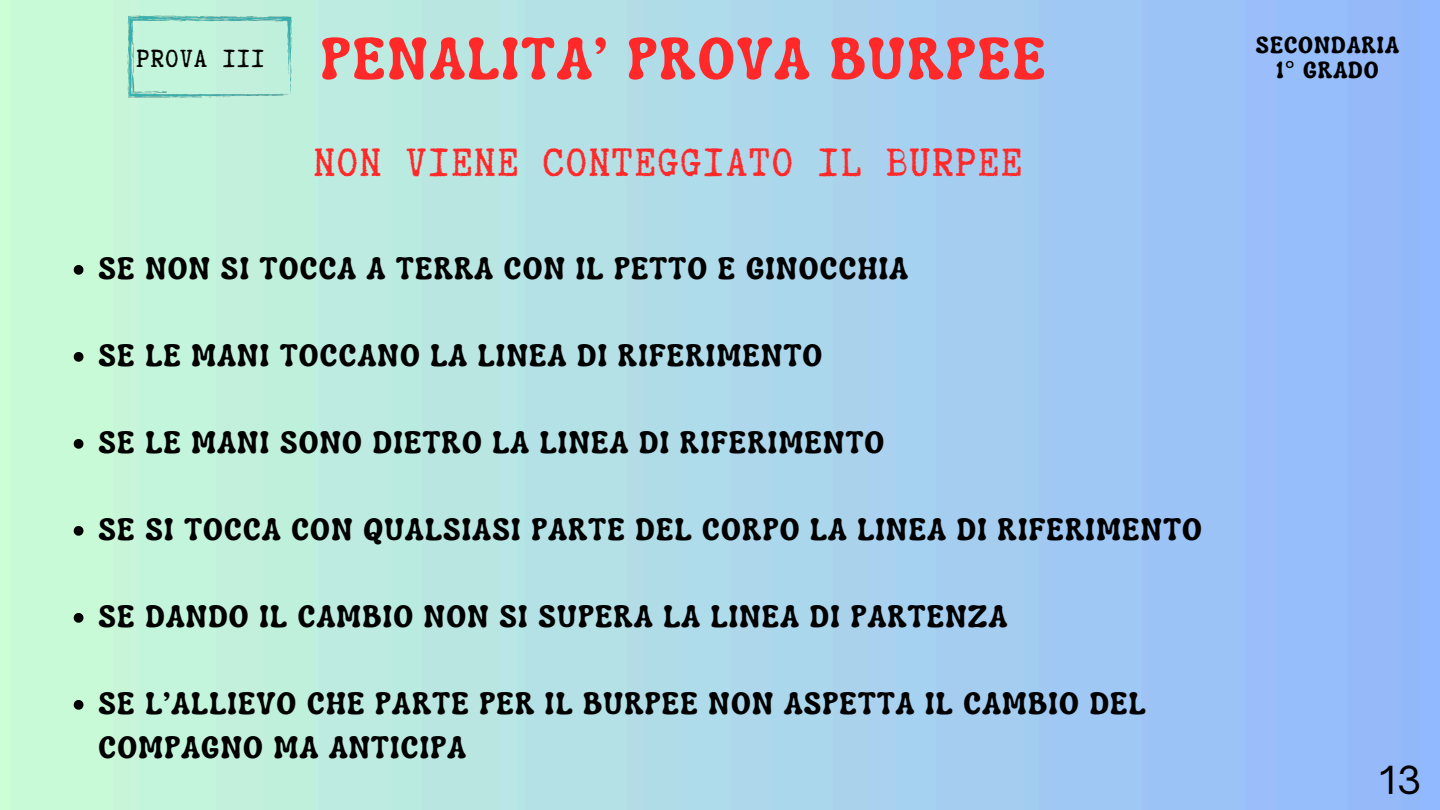
<style>
.page{position:relative;width:1440px;height:810px;background:#fff}
.page>*{position:absolute;margin:0;border:0;box-sizing:border-box;transform-origin:0 0}
.t1{font:700 59.1px "Luckybones";letter-spacing:.04em;color:#ff2929}
.t2{font:47.1px "Truetypewriter Polygl OTT";letter-spacing:.04em;color:#ff2929}
.t3{font:37px "Open Sauce One";color:#000}
.t4{font:700 31.4px/43.5px "Luckybones";letter-spacing:.04em;color:#000}
.t5{font:29.5px "Truetypewriter Polygl OTT";letter-spacing:.04em;color:#000}
.t6{font:700 23.7px/24.6px "Luckybones";letter-spacing:.04em;color:#000;text-align:center}
.s1{font-family:"Noto Sans";font-weight:400}
</style>
<div class="page">
<img style="left:123px;top:10px;width:174px;height:92px">
<svg style="left:74px;top:265px;width:9px;height:10px"></svg>
<svg style="left:74px;top:352px;width:9px;height:10px"></svg>
<svg style="left:74px;top:439px;width:9px;height:10px"></svg>
<svg style="left:74px;top:526px;width:9px;height:10px"></svg>
<svg style="left:74px;top:613px;width:9px;height:10px"></svg>
<svg style="left:74px;top:700px;width:9px;height:10px"></svg>
<p class="t5" style="left:137px;top:43px;width:129px">PROVA I1I</p>
<p class="t1" style="left:321px;top:20px;width:726px">PENALITA’ PROVA BURPEE</p>
<p class="t6" style="left:1256px;top:32px;width:145px">SECONDARIA<br>1<span class="s1">°</span> GRADO</p>
<p class="t2" style="left:314px;top:138px;width:709px">NON VIENE CONTEGGIATO IL BURPEE</p>
<p class="t4" style="left:99px;top:246px;width:811px">SE NON SI TOCCA A TERRA CON IL PETTO E GINOCCHIA</p>
<p class="t4" style="left:99px;top:333px;width:725px">SE LE MANI TOCCANO LA LINEA DI RIFERIMENTO</p>
<h3 class="t4" style="left:99px;top:420px;width:787px">SE LE MANI SONO DIETRO LA LINEA DI RIFERIMENTO</h3>
<h1 class="t4" style="left:99px;top:507px;width:1105px">SE SI TOCCA CON QUALSIASI PARTE DEL CORPO LA LINEA DI RIFERIMENTO</h1>
<p class="t4" style="left:99px;top:594px;width:910px">SE DANDO IL CAMBIO NON SI SUPERA LA LINEA DI PARTENZA</p>
<h2 class="t4" style="left:99px;top:681px;width:1049px">SE L’ALLIEVO CHE PARTE PER IL BURPEE NON ASPETTA IL CAMBIO DEL<br>COMPAGNO MA ANTICIPA</h2>
<p class="t3" style="left:1379px;top:757px;width:43px">13</p>
</div>
